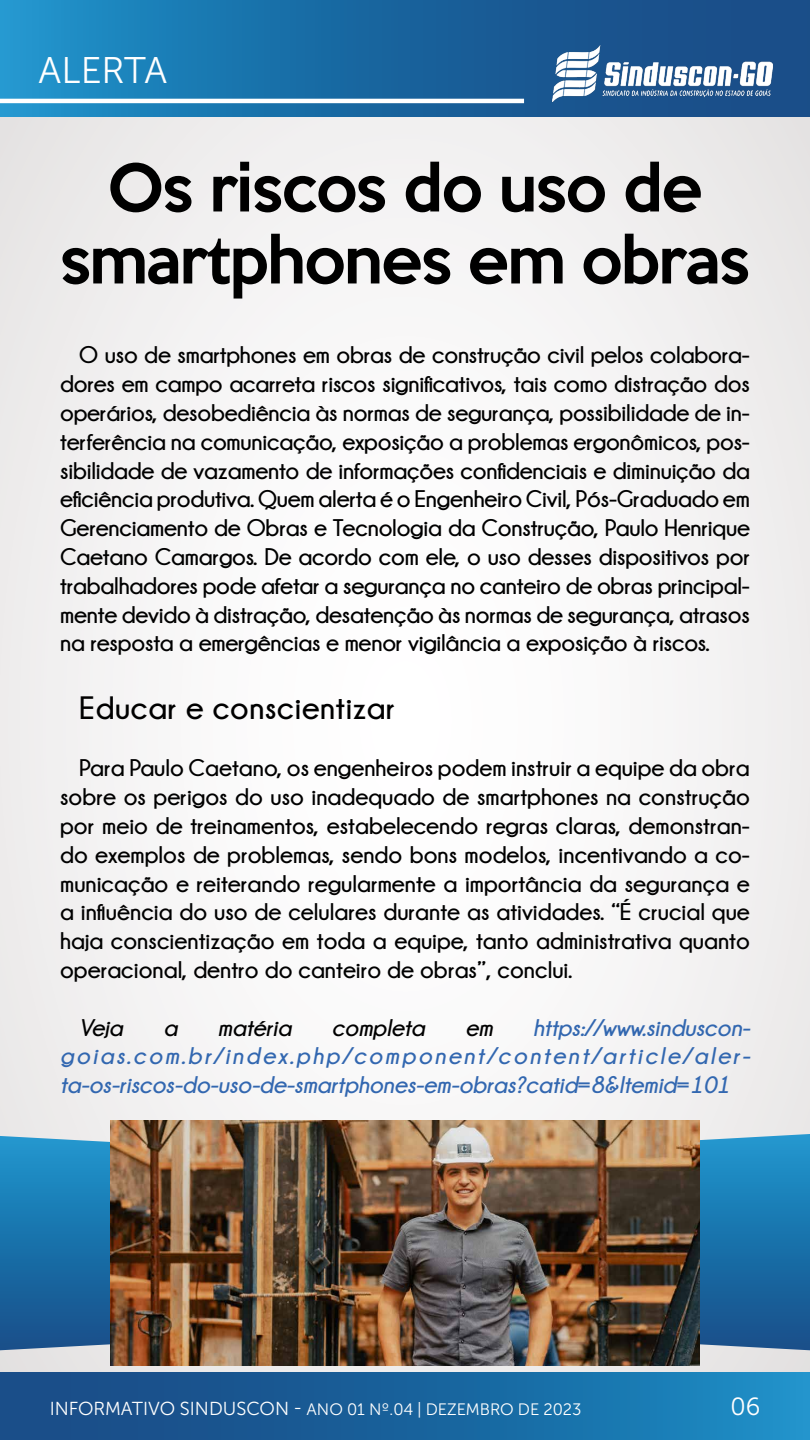
<style>
.page{position:relative;width:810px;height:1440px;background:#f5f4f4}
.page>*{position:absolute;margin:0;border:0;box-sizing:border-box;transform-origin:0 0}
.t1{font:500 60px/72px "Keep Calm";letter-spacing:-.02em;color:#000;text-align:center}
.t2{font:36.97px "Museo Sans Cyrl 300";color:#fff}
.t3{font:700 32.25px "Champagne&Limousines";letter-spacing:.02em;color:#000}
.t4{font:24.75px "Museo Sans Cyrl 300";color:#fff}
.t5{font:700 24px/28.8px "Champagne&Limousines";letter-spacing:-.005em;color:#000;text-align:justify}
.t6{font:italic 700 24px/28.8px "Champagne&Limousines";color:#3267b0;text-align:justify}
.t7{font:italic 700 24px "Champagne&Limousines";color:#000}
.t8{font:16.5px "Museo Sans Cyrl 300";color:#fff}
.s1{font-size:18.75px}
</style>
<div class="page">
<svg style="left:0;top:1134px;width:810px;height:216px;background:#2075ad"></svg>
<img style="left:110px;top:1120px;width:590px;height:246px">
<div style="left:0;top:0;width:810px;height:117px;background:linear-gradient(to right,#1f8fc6,#18427d)"></div>
<img style="left:545px;top:43px;width:237px;height:61px">
<hr style="left:0;top:99px;width:524px;height:4px;background:#fff">
<div style="left:0;top:1372px;width:810px;height:68px;background:linear-gradient(to right,#18437e,#1c8bc2)"></div>
<h2 class="t2" style="left:38px;top:50px;width:131px">ALERTA</h2>
<h1 class="t1" style="left:60px;top:147px;width:691px">Os riscos do uso de smartphones em obras</h1>
<p class="t5" style="left:60px;top:340px;width:691px;text-indent:19px">O uso de smartphones em obras de construção civil pelos colabora&shy;dores em campo acarreta riscos significativos, tais como distração dos operários, desobediência às normas de segurança, possibilidade de in&shy;terferência na comunicação, exposição a problemas ergonômicos, pos&shy;sibilidade de vazamento de informações confidenciais e diminuição da eficiência produtiva. Quem alerta é o Engenheiro Civil, Pós-Graduado em Gerenciamento de Obras e Tecnologia da Construção, Paulo Henrique Caetano Camargos. De acordo com ele, o uso desses dispositivos por trabalhadores pode afetar a segurança no canteiro de obras principal&shy;mente devido à distração, desatenção às normas de segurança, atrasos na resposta a emergências e menor vigilância a exposição à riscos.</p>
<h3 class="t3" style="left:79px;top:690px;width:317px">Educar e conscientizar</h3>
<p class="t5" style="left:60px;top:754px;width:691px;text-indent:19px">Para Paulo Caetano, os engenheiros podem instruir a equipe da obra sobre os perigos do uso inadequado de smartphones na construção por meio de treinamentos, estabelecendo regras claras, demonstran&shy;do exemplos de problemas, sendo bons modelos, incentivando a co&shy;municação e reiterando regularmente a importância da segurança e a influência do uso de celulares durante as atividades. “É crucial que haja conscientização em toda a equipe, tanto administrativa quanto operacional, dentro do canteiro de obras”, conclui.</p>
<p class="t7" style="left:79px;top:1014px;width:45px">Veja</p>
<p class="t7" style="left:163px;top:1014px;width:15px">a</p>
<p class="t7" style="left:218px;top:1014px;width:75px">matéria</p>
<p class="t7" style="left:332px;top:1014px;width:94px">completa</p>
<p class="t7" style="left:465px;top:1014px;width:29px">em</p>
<p class="t6" style="left:60px;top:1013px;width:692px;text-indent:473px">https://www.sinduscon&shy;goias.com.br/index.php/component/content/article/aler&shy;ta-os-riscos-do-uso-de-smartphones-em-obras?catid=8&amp;Itemid=101</p>
<p class="t8" style="left:50px;top:1400px;width:533px"><span class="s1">INFORMATIVO SINDUSCON -</span> ANO 01 Nº.04 | DEZEMBRO DE 2023</p>
<p class="t4" style="left:730px;top:1393px;width:31px">06</p>
</div>
